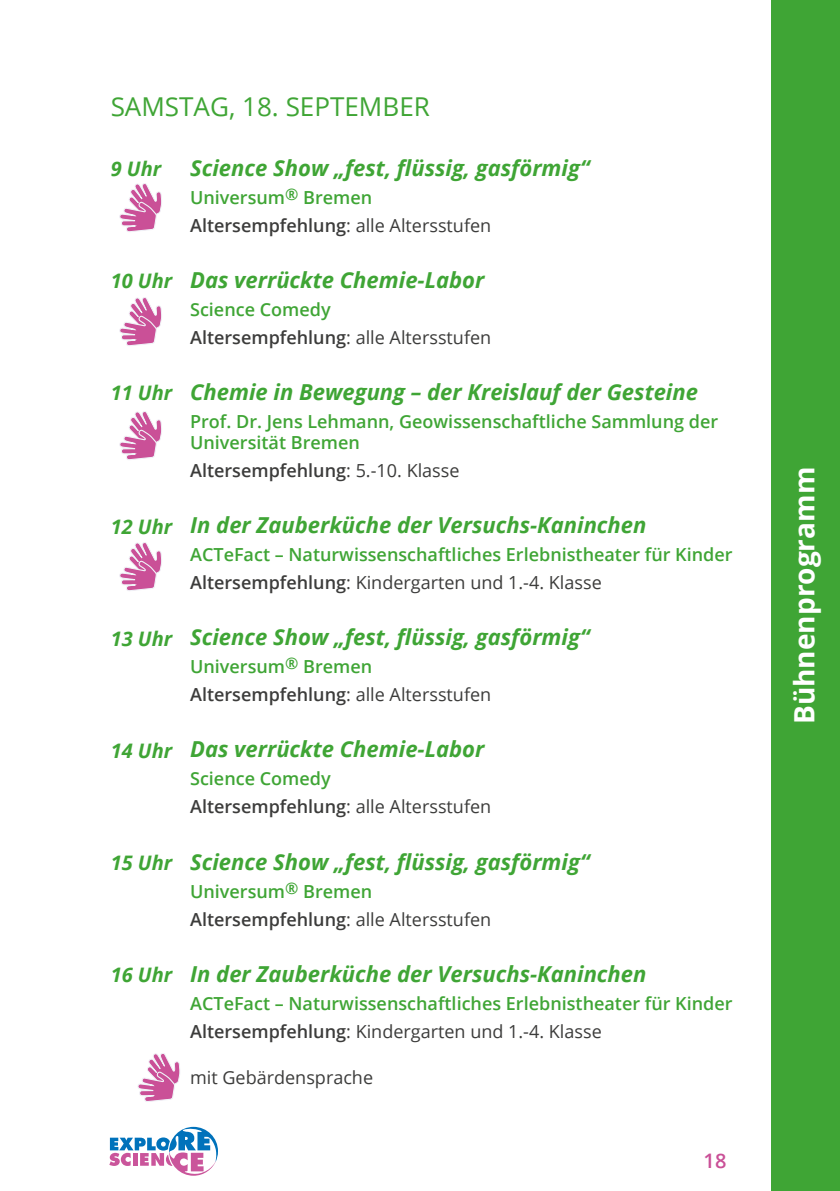
<style>
.page{position:relative;width:840px;height:1191px;background:#fff}
.page>*{position:absolute;margin:0;border:0;box-sizing:border-box;transform-origin:0 0}
.t1{font:700 28px "Open Sans";color:#fff}
.t2{font:26px "Open Sans";color:#3fa535}
.t3{font:italic 700 22px "Open Sans";color:#3fa535}
.t4{font:italic 700 20px "Open Sans";color:#3fa535}
.t5{font:600 20px "Open Sans";color:#ca5097}
.t6{font:600 18px/28px "Open Sans";color:#3fa535}
.t7{font:18px/28px "Open Sans";color:#3c3c3b}
.t8{font:600 18px "Open Sans";color:#3c3c3b}
.s1{font-weight:600;color:#3fa535}
.s2{font-weight:600}
.s3{font-weight:400}
.s4{color:#3c3c3b}
.s5{font-weight:400;color:#3c3c3b}
</style>
<div class="page">
<svg style="left:109px;top:1126px;width:109px;height:49px"></svg>
<div style="left:771px;top:0;width:68px;height:1191px;background:#3fa535"></div>
<svg style="left:138px;top:1053px;width:42px;height:49px"></svg>
<svg style="left:119px;top:183px;width:43px;height:49px"></svg>
<svg style="left:119px;top:297px;width:43px;height:49px"></svg>
<svg style="left:119px;top:411px;width:43px;height:49px"></svg>
<svg style="left:119px;top:542px;width:43px;height:49px"></svg>
<p class="t2" style="left:111px;top:89px;width:320px">SAMSTAG, 18. SEPTEMBER</p>
<p class="t4" style="left:111px;top:154px;width:52px">9 Uhr</p>
<p class="t4" style="left:111px;top:266px;width:63px">10 Uhr</p>
<p class="t4" style="left:111px;top:378px;width:63px">11 Uhr</p>
<p class="t4" style="left:111px;top:512px;width:63px">12 Uhr</p>
<p class="t4" style="left:111px;top:624px;width:63px">13 Uhr</p>
<p class="t4" style="left:111px;top:736px;width:63px">14 Uhr</p>
<p class="t4" style="left:111px;top:848px;width:63px">15 Uhr</p>
<p class="t4" style="left:111px;top:960px;width:63px">16 Uhr</p>
<p class="t3" style="left:190px;top:152px;width:400px">Science Show „fest, flüssig, gasförmig“</p>
<p class="t7" style="left:190px;top:183px;width:302px"><span class="s1">Universum</span><sup>®</sup> <span class="s1">Bremen<br></span><span class="s2">Altersempfehlung</span>: alle Altersstufen</p>
<p class="t3" style="left:190px;top:264px;width:296px">Das verrückte Chemie-Labor</p>
<p class="t7" style="left:190px;top:295px;width:302px"><span class="s1">Science Comedy<br></span><span class="s2">Altersempfehlung</span>: alle Altersstufen</p>
<p class="t3" style="left:190px;top:376px;width:509px">Chemie in Bewegung – der Kreislauf der Gesteine</p>
<p class="t6" style="left:190px;top:410px;width:529px;line-height:21.6px">Prof. Dr. Jens Lehmann, Geowissenschaftliche Sammlung der<br>Universität Bremen</p>
<p class="t8" style="left:190px;top:458px;width:271px">Altersempfehlung<span class="s3">: 5.-10. Klasse</span></p>
<p class="t3" style="left:190px;top:510px;width:457px">In der Zauberküche der Versuchs-Kaninchen</p>
<p class="t6" style="left:190px;top:540px;width:543px">ACTeFact – Naturwissenschaftliches Erlebnistheater für Kinder<br><span class="s4">Altersempfehlung</span><span class="s5">: Kindergarten und 1.-4. Klasse</span></p>
<p class="t3" style="left:190px;top:622px;width:400px">Science Show „fest, flüssig, gasförmig“</p>
<p class="t7" style="left:190px;top:652px;width:302px"><span class="s1">Universum</span><sup>®</sup> <span class="s1">Bremen<br></span><span class="s2">Altersempfehlung</span>: alle Altersstufen</p>
<p class="t3" style="left:190px;top:734px;width:296px">Das verrückte Chemie-Labor</p>
<p class="t7" style="left:190px;top:764px;width:302px"><span class="s1">Science Comedy<br></span><span class="s2">Altersempfehlung</span>: alle Altersstufen</p>
<p class="t3" style="left:190px;top:846px;width:400px">Science Show „fest, flüssig, gasförmig“</p>
<p class="t7" style="left:190px;top:876px;width:302px"><span class="s1">Universum</span><sup>®</sup> <span class="s1">Bremen<br></span><span class="s2">Altersempfehlung</span>: alle Altersstufen</p>
<p class="t3" style="left:190px;top:958px;width:457px">In der Zauberküche der Versuchs-Kaninchen</p>
<p class="t6" style="left:190px;top:988px;width:543px">ACTeFact – Naturwissenschaftliches Erlebnistheater für Kinder<br><span class="s4">Altersempfehlung</span><span class="s5">: Kindergarten und 1.-4. Klasse</span></p>
<p class="t7" style="left:190px;top:1063px;width:184px">mit Gebärdensprache</p>
<p class="t5" style="left:703px;top:1146px;width:24px">18</p>
<p class="t1" style="left:784px;top:724px;width:259px;rotate:-90deg">Bühnenprogramm</p>
</div>
